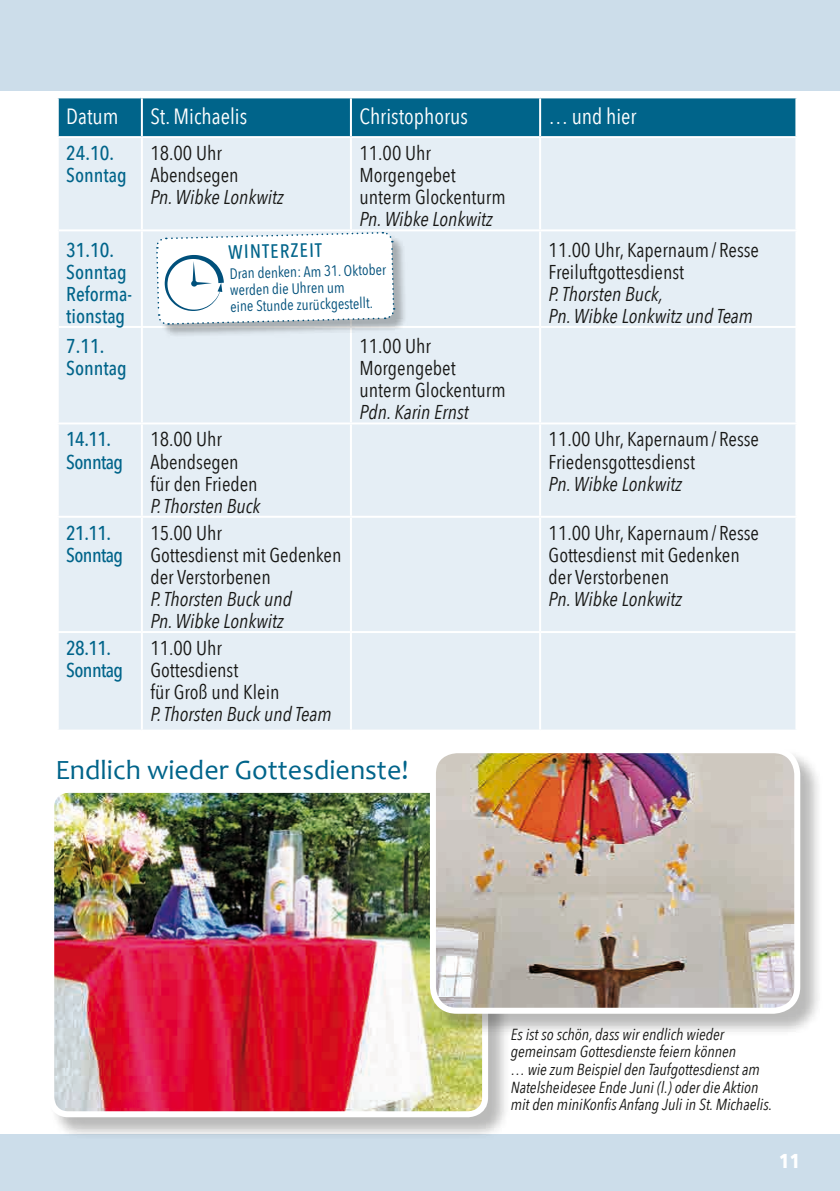
<style>
.page{position:relative;width:840px;height:1191px;background:#fff}
.page>*{position:absolute;margin:0;border:0;box-sizing:border-box;transform-origin:0 0}
.t1{font:28px "Candara";color:#00648a}
.t2{font:22px "Avenir Next Condensed";color:#fff}
.t3{font:20px/22px "Avenir Next Condensed";color:#181816}
.t4{font:italic 20px/22px "Avenir Next Condensed";color:#181816}
.t5{font:500 20px/22px "Avenir Next Condensed";color:#00648a}
.t6{font:500 20px/22px "Avenir Next Condensed";letter-spacing:-.03em;color:#00648a}
.t7{font:700 20px "Avenir Next Condensed";color:#fff}
.t8{font:500 19.4px "Avenir Next Condensed";color:#00648a}
.t9{font:italic 16px/17.6px "Avenir Next Condensed";color:#181816}
.t10{font:15px/16.6px "Avenir Next Condensed";color:#00507b}
</style>
<div class="page">
<div style="left:0;top:1134px;width:839px;height:57px;background:#ccddea"></div>
<div style="left:0;top:0;width:839px;height:91px;background:#ccddea"></div>
<div style="left:59px;top:98px;width:736px;height:38px;background:#00648a"></div>
<div style="left:59px;top:138px;width:736px;height:591px;background:#e5eef5"></div>
<hr style="left:141px;top:138px;width:2px;height:91px;background:#fff">
<hr style="left:350px;top:138px;width:2px;height:91px;background:#fff">
<hr style="left:539px;top:138px;width:2px;height:91px;background:#fff">
<hr style="left:141px;top:231px;width:2px;height:95px;background:#fff">
<hr style="left:539px;top:231px;width:2px;height:95px;background:#fff">
<hr style="left:141px;top:328px;width:2px;height:94px;background:#fff">
<hr style="left:350px;top:328px;width:2px;height:94px;background:#fff">
<hr style="left:539px;top:328px;width:2px;height:94px;background:#fff">
<hr style="left:57px;top:422px;width:85px;height:2px;background:#fff">
<hr style="left:142px;top:422px;width:209px;height:2px;background:#fff">
<hr style="left:141px;top:424px;width:2px;height:92px;background:#fff">
<hr style="left:351px;top:422px;width:189px;height:2px;background:#fff">
<hr style="left:350px;top:424px;width:2px;height:92px;background:#fff">
<hr style="left:540px;top:422px;width:257px;height:2px;background:#fff">
<hr style="left:539px;top:424px;width:2px;height:92px;background:#fff">
<hr style="left:57px;top:516px;width:85px;height:2px;background:#fff">
<hr style="left:142px;top:516px;width:209px;height:2px;background:#fff">
<hr style="left:141px;top:518px;width:2px;height:113px;background:#fff">
<hr style="left:351px;top:516px;width:189px;height:2px;background:#fff">
<hr style="left:350px;top:518px;width:2px;height:113px;background:#fff">
<hr style="left:540px;top:516px;width:257px;height:2px;background:#fff">
<hr style="left:539px;top:518px;width:2px;height:113px;background:#fff">
<hr style="left:141px;top:633px;width:2px;height:96px;background:#fff">
<hr style="left:350px;top:633px;width:2px;height:96px;background:#fff">
<hr style="left:539px;top:633px;width:2px;height:96px;background:#fff">
<hr style="left:59px;top:229px;width:82px;height:2px;background:#fff">
<hr style="left:59px;top:326px;width:82px;height:2px;background:#fff">
<hr style="left:141px;top:98px;width:2px;height:38px;background:#fff">
<hr style="left:350px;top:98px;width:2px;height:38px;background:#fff">
<hr style="left:539px;top:98px;width:2px;height:38px;background:#fff">
<hr style="left:141px;top:229px;width:210px;height:2px;background:#fff">
<hr style="left:351px;top:229px;width:189px;height:2px;background:#fff">
<hr style="left:540px;top:229px;width:257px;height:2px;background:#fff">
<hr style="left:141px;top:326px;width:210px;height:2px;background:#fff">
<hr style="left:351px;top:326px;width:189px;height:2px;background:#fff">
<hr style="left:540px;top:326px;width:257px;height:2px;background:#fff">
<hr style="left:57px;top:631px;width:85px;height:2px;background:#fff">
<hr style="left:142px;top:631px;width:209px;height:2px;background:#fff">
<hr style="left:351px;top:631px;width:189px;height:2px;background:#fff">
<hr style="left:540px;top:631px;width:257px;height:2px;background:#fff">
<div style="left:49px;top:788px;width:462px;height:352px;background:#181816;opacity:.3"></div>
<img style="left:51px;top:790px;width:434px;height:324px">
<div style="left:48px;top:787px;width:440px;height:330px;border:6px solid #fff;border-radius:17px"></div>
<div style="left:430px;top:748px;width:392px;height:288px;background:#181816;opacity:.3"></div>
<img style="left:432px;top:750px;width:364px;height:260px">
<div style="left:429px;top:747px;width:370px;height:266px;border:6px solid #fff;border-radius:24px"></div>
<div style="left:158px;top:234px;width:249px;height:104px;background:#181816;opacity:.3"></div>
<svg style="left:155px;top:231px;width:240px;height:95px"></svg>
<p class="t2" style="left:66px;top:98px;width:54px">Datum</p>
<p class="t2" style="left:150px;top:98px;width:98px">St. Michaelis</p>
<p class="t2" style="left:359px;top:98px;width:110px">Christophorus</p>
<p class="t2" style="left:548px;top:98px;width:89px">… und hier</p>
<p class="t5" style="left:66px;top:142px;width:62px">24.10.<br>Sonntag</p>
<p class="t3" style="left:150px;top:141px;width:90px">18.00 Uhr<br>Abendsegen</p>
<p class="t4" style="left:150px;top:186px;width:135px">Pn. Wibke Lonkwitz</p>
<p class="t3" style="left:359px;top:141px;width:148px">11.00 Uhr<br>Morgengebet unterm Glockenturm</p>
<p class="t4" style="left:359px;top:208px;width:135px">Pn. Wibke Lonkwitz</p>
<p class="t5" style="left:66px;top:239px;width:67px">31.10.<br>Sonntag<br>Reforma&shy;tionstag</p>
<p class="t3" style="left:548px;top:238px;width:212px">11.00 Uhr, Kapernaum/ Resse<br>Freiluftgottesdienst</p>
<p class="t8" style="left:228px;top:240px;width:95px;rotate:-1deg">WINTERZEIT</p>
<p class="t10" style="left:229px;top:265px;width:158px;rotate:-2deg">Dran denken: Am 31. Oktober werden die Uhren um<br>eine Stunde zurückgestellt.</p>
<p class="t4" style="left:548px;top:283px;width:206px">P. Thorsten Buck,<br>Pn. Wibke Lonkwitz und Team</p>
<p class="t5" style="left:66px;top:335px;width:62px">7.11.<br>Sonntag</p>
<p class="t3" style="left:359px;top:334px;width:148px">11.00 Uhr<br>Morgengebet unterm Glockenturm</p>
<p class="t4" style="left:359px;top:401px;width:111px">Pdn. Karin Ernst</p>
<p class="t6" style="left:66px;top:428px;width:58px">14.11.<br>Sonntag</p>
<p class="t3" style="left:150px;top:427px;width:109px">18.00 Uhr<br>Abendsegen für den Frieden</p>
<p class="t4" style="left:150px;top:494px;width:111px">P. Thorsten Buck</p>
<p class="t6" style="left:66px;top:522px;width:58px">21.11.<br>Sonntag</p>
<p class="t3" style="left:150px;top:521px;width:192px">15.00 Uhr<br>Gottesdienst mit Gedenken der Verstorbenen</p>
<p class="t4" style="left:150px;top:588px;width:143px">P. Thorsten Buck und<br>Pn. Wibke Lonkwitz</p>
<p class="t6" style="left:66px;top:637px;width:58px">28.11.<br>Sonntag</p>
<p class="t3" style="left:150px;top:636px;width:131px">11.00 Uhr<br>Gottesdienst<br>für Groß und Klein</p>
<p class="t4" style="left:150px;top:703px;width:183px">P. Thorsten Buck und Team</p>
<h1 class="t1" style="left:55px;top:752px;width:354px">Endlich wieder Gottesdienste!</h1>
<p class="t3" style="left:548px;top:427px;width:212px">11.00 Uhr, Kapernaum/ Resse<br>Friedensgottesdienst</p>
<p class="t4" style="left:548px;top:472px;width:135px">Pn. Wibke Lonkwitz</p>
<p class="t3" style="left:548px;top:521px;width:212px">11.00 Uhr, Kapernaum/ Resse<br>Gottesdienst mit Gedenken der Verstorbenen</p>
<p class="t4" style="left:548px;top:588px;width:135px">Pn. Wibke Lonkwitz</p>
<p class="t9" style="left:510px;top:1025px;width:263px">Es ist so schön, dass wir endlich wieder gemeinsam Gottesdienste feiern können<br>… wie zum Beispiel den Taufgottesdienst am Natelsheidesee Ende Juni (l.) oder die Aktion mit den miniKonfis Anfang Juli in St. Michaelis.</p>
<p class="t7" style="left:778px;top:1149px;width:22px">11</p>
</div>
